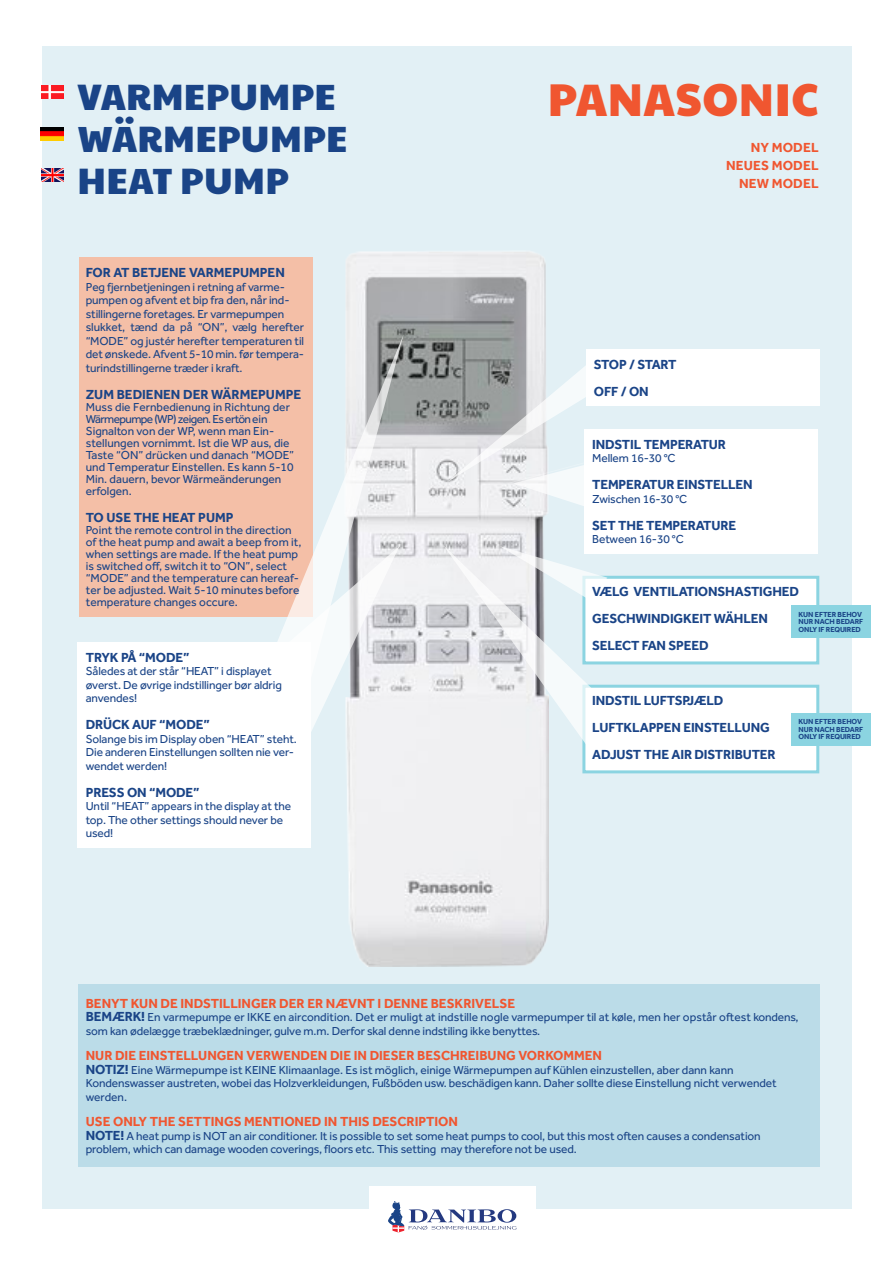
<style>
.page{position:relative;width:893px;height:1263px;background:#fff}
.page>*{position:absolute;margin:0;border:0;box-sizing:border-box;transform-origin:0 0}
.t1{font:45px "Paytone One";letter-spacing:.01em;color:#f05630}
.t2{font:36px "Paytone One";letter-spacing:.01em;color:#1a4487}
.Brødtekst{font:700 13.5px "Effra";letter-spacing:-.01em;color:#1a4487}
.Brødtekst-2{font:700 13.5px "Effra";color:#f05630}
.Brødtekst-3{font:700 13.5px "Effra";letter-spacing:-.04em;color:#1a4487}
.Brødtekst-4{font:12px/13.5px "Effra";letter-spacing:-.01em;color:#1a4487}
.Brødtekst-5{font:12px "Effra";letter-spacing:-.05em;color:#1a4487}
.Brødtekst-6{font:700 7.5px "Effra";letter-spacing:-.01em;color:#1a4487}
.s1{font-weight:700;font-size:13.5px}
</style>
<div class="page">
<div style="left:42px;top:47px;width:809px;height:1162px;background:#e2f0f5"></div>
<img style="left:346px;top:251px;width:203px;height:716px">
<div style="left:369px;top:1186px;width:167px;height:58px;background:#fff"></div>
<svg style="left:388px;top:1201px;width:128px;height:31px"></svg>
<div style="left:78px;top:984px;width:741px;height:183px;background:#bbdce8"></div>
<div style="left:78px;top:643px;width:233px;height:205px;background:#fff"></div>
<svg style="left:231px;top:642px;width:169px;height:107px"></svg>
<div style="left:586px;top:349px;width:233px;height:57px;background:#fff"></div>
<div style="left:584px;top:429px;width:234px;height:125px;background:#fff"></div>
<div style="left:582px;top:576px;width:237px;height:88px;background:#fff;border:3px solid #8bd4e1"></div>
<div style="left:791px;top:605px;width:80px;height:33px;background:#8bd4e1"></div>
<div style="left:582px;top:685px;width:237px;height:88px;background:#fff;border:3px solid #8bd4e1"></div>
<svg style="left:443px;top:545px;width:196px;height:202px"></svg>
<div style="left:791px;top:713px;width:80px;height:32px;background:#8bd4e1"></div>
<svg style="left:447px;top:359px;width:139px;height:150px"></svg>
<img style="left:42px;top:86px;width:21px;height:13px">
<img style="left:41px;top:127px;width:22px;height:13px">
<img style="left:42px;top:169px;width:22px;height:13px">
<div style="left:79px;top:257px;width:233px;height:360px;background:#f4bfa7"></div>
<svg style="left:249px;top:334px;width:155px;height:397px"></svg>
<p class="t2" style="left:78px;top:64px;width:260px">VARMEPUMPE</p>
<p class="t2" style="left:78px;top:106px;width:271px">WÄRMEPUMPE</p>
<p class="t2" style="left:78px;top:148px;width:213px">HEAT PUMP</p>
<p class="Brødtekst" style="left:86px;top:265px;width:201px">FOR AT BETJENE VARMEPUMPEN</p>
<p class="Brødtekst-4" style="left:86px;top:280px;width:201px">Peg fjernbetjeningen i retning af varme-</p>
<p class="Brødtekst-4" style="left:86px;top:293px;width:205px">pumpen og afvent et bip fra den, når ind-</p>
<p class="Brødtekst-4" style="left:86px;top:307px;width:200px">stillingerne foretages. Er varmepumpen</p>
<p class="Brødtekst-4" style="left:86px;top:320px;width:220px;text-align:justify">slukket, tænd da på “ON”, vælg herefter “MODE” og justér herefter temperaturen til det ønskede. Afvent 5-10 min. før tempera&shy;turindstillingerne træder i kraft.</p>
<p class="Brødtekst" style="left:86px;top:386px;width:217px">ZUM BEDIENEN DER WÄRMEPUMPE</p>
<p class="Brødtekst-4" style="left:86px;top:400px;width:206px">Muss die Fernbedienung in Richtung der</p>
<p class="Brødtekst-5" style="left:86px;top:412px;width:183px">Wärmepumpe (WP) zeigen. Es ertön ein</p>
<p class="Brødtekst-4" style="left:86px;top:424px;width:190px">Signalton von der WP, wenn man Ein-</p>
<p class="Brødtekst-4" style="left:86px;top:437px;width:210px;line-height:12px">stellungen vornimmt. Ist die WP aus, die<br>Taste “ON” drücken und danach “MODE” und Temperatur Einstellen. Es kann 5-10<br>Min. dauern, bevor Wärmeänderungen erfolgen.</p>
<p class="Brødtekst" style="left:86px;top:509px;width:149px">TO USE THE HEAT PUMP</p>
<p class="Brødtekst-4" style="left:86px;top:524px;width:217px;line-height:12px">Point the remote control in the direction of the heat pump and await a beep from it,</p>
<p class="Brødtekst-4" style="left:86px;top:547px;width:214px">when settings are made. If the heat pump</p>
<p class="Brødtekst-4" style="left:86px;top:560px;width:215px;line-height:12px">is switched off, switch it to “ON”, select “MODE” and the temperature can hereaf&shy;ter be adjusted. Wait 5-10 minutes before temperature changes occure.</p>
<p class="Brødtekst" style="left:86px;top:649px;width:105px">TRYK PÅ “MODE”</p>
<p class="Brødtekst-4" style="left:86px;top:664px;width:198px">Således at der står “HEAT” i displayet øverst. De øvrige indstillinger bør aldrig anvendes!</p>
<p class="Brødtekst" style="left:86px;top:717px;width:126px">DRÜCK AUF “MODE”</p>
<p class="Brødtekst-4" style="left:86px;top:732px;width:213px">Solange bis im Display oben “HEAT” steht.<br>Die anderen Einstellungen sollten nie ver&shy;wendet werden!</p>
<p class="Brødtekst" style="left:86px;top:784px;width:115px">PRESS ON “MODE”</p>
<p class="Brødtekst-4" style="left:86px;top:799px;width:207px">Until “HEAT” appears in the display at the top. The other settings should never be used!</p>
<p class="t1" style="left:548px;top:59px;width:272px">PANASONIC</p>
<p class="Brødtekst-2" style="left:751px;top:139px;width:69px">NY MODEL</p>
<p class="Brødtekst-2" style="left:726px;top:157px;width:94px">NEUES MODEL</p>
<p class="Brødtekst-2" style="left:739px;top:175px;width:81px">NEW MODEL</p>
<p class="Brødtekst-3" style="left:594px;top:356px;width:84px">STOP / START</p>
<p class="Brødtekst" style="left:594px;top:383px;width:56px">OFF / ON</p>
<p class="Brødtekst" style="left:592px;top:436px;width:135px">INDSTIL TEMPERATUR</p>
<p class="Brødtekst-4" style="left:592px;top:451px;width:85px">Mellem 16-30 °C</p>
<p class="Brødtekst" style="left:592px;top:476px;width:162px">TEMPERATUR EINSTELLEN</p>
<p class="Brødtekst-4" style="left:592px;top:492px;width:97px">Zwischen 16-30 °C</p>
<p class="Brødtekst" style="left:592px;top:517px;width:145px">SET THE TEMPERATURE</p>
<p class="Brødtekst-4" style="left:592px;top:532px;width:93px">Between 16-30 °C</p>
<p class="Brødtekst" style="left:592px;top:584px;width:208px">VÆLG VENTILATIONSHASTIGHED</p>
<p class="Brødtekst" style="left:592px;top:611px;width:177px">GESCHWINDIGKEIT WÄHLEN</p>
<p class="Brødtekst" style="left:592px;top:638px;width:118px">SELECT FAN SPEED</p>
<p class="Brødtekst-6" style="left:799px;top:610px;width:65px">KUN EFTER BEHOV</p>
<p class="Brødtekst-6" style="left:799px;top:617px;width:66px">NUR NACH BEDARF</p>
<p class="Brødtekst-6" style="left:799px;top:625px;width:64px">ONLY IF REQUIRED</p>
<p class="Brødtekst" style="left:592px;top:693px;width:133px">INDSTIL LUFTSPJÆLD</p>
<p class="Brødtekst" style="left:592px;top:720px;width:179px">LUFTKLAPPEN EINSTELLUNG</p>
<p class="Brødtekst" style="left:592px;top:747px;width:185px">ADJUST THE AIR DISTRIBUTER</p>
<p class="Brødtekst-6" style="left:799px;top:717px;width:65px">KUN EFTER BEHOV</p>
<p class="Brødtekst-6" style="left:799px;top:725px;width:66px">NUR NACH BEDARF</p>
<p class="Brødtekst-6" style="left:799px;top:732px;width:64px">ONLY IF REQUIRED</p>
<p class="Brødtekst-2" style="left:86px;top:995px;width:431px">BENYT KUN DE INDSTILLINGER DER ER NÆVNT I DENNE BESKRIVELSE</p>
<p class="Brødtekst-4" style="left:86px;top:1010px;width:714px"><span class="s1">BEMÆRK!</span> En varmepumpe er IKKE en aircondition. Det er muligt at indstille nogle varmepumper til at køle, men her opstår oftest kondens, som kan ødelægge træbeklædninger, gulve m.m. Derfor skal denne indstiling ikke benyttes.</p>
<p class="Brødtekst-2" style="left:86px;top:1048px;width:518px">NUR DIE EINSTELLUNGEN VERWENDEN DIE IN DIESER BESCHREIBUNG VORKOMMEN</p>
<p class="Brødtekst-4" style="left:86px;top:1063px;width:692px"><span class="s1">NOTIZ!</span> Eine Wärmepumpe ist KEINE Klimaanlage. Es ist möglich, einige Wärmepumpen auf Kühlen einzustellen, aber dann kann<br>Kondenswasser austreten, wobei das Holzverkleidungen, Fußböden usw. beschädigen kann. Daher sollte diese Einstellung nicht verwendet werden.</p>
<p class="Brødtekst-2" style="left:86px;top:1114px;width:374px">USE ONLY THE SETTINGS MENTIONED IN THIS DESCRIPTION</p>
<p class="Brødtekst-4" style="left:86px;top:1129px;width:676px"><span class="s1">NOTE!</span> A heat pump is NOT an air conditioner. It is possible to set some heat pumps to cool, but this most often causes a condensation</p>
<p class="Brødtekst-4" style="left:86px;top:1142px;width:493px">problem, which can damage wooden coverings, floors etc. This setting may therefore not be used.</p>
</div>
